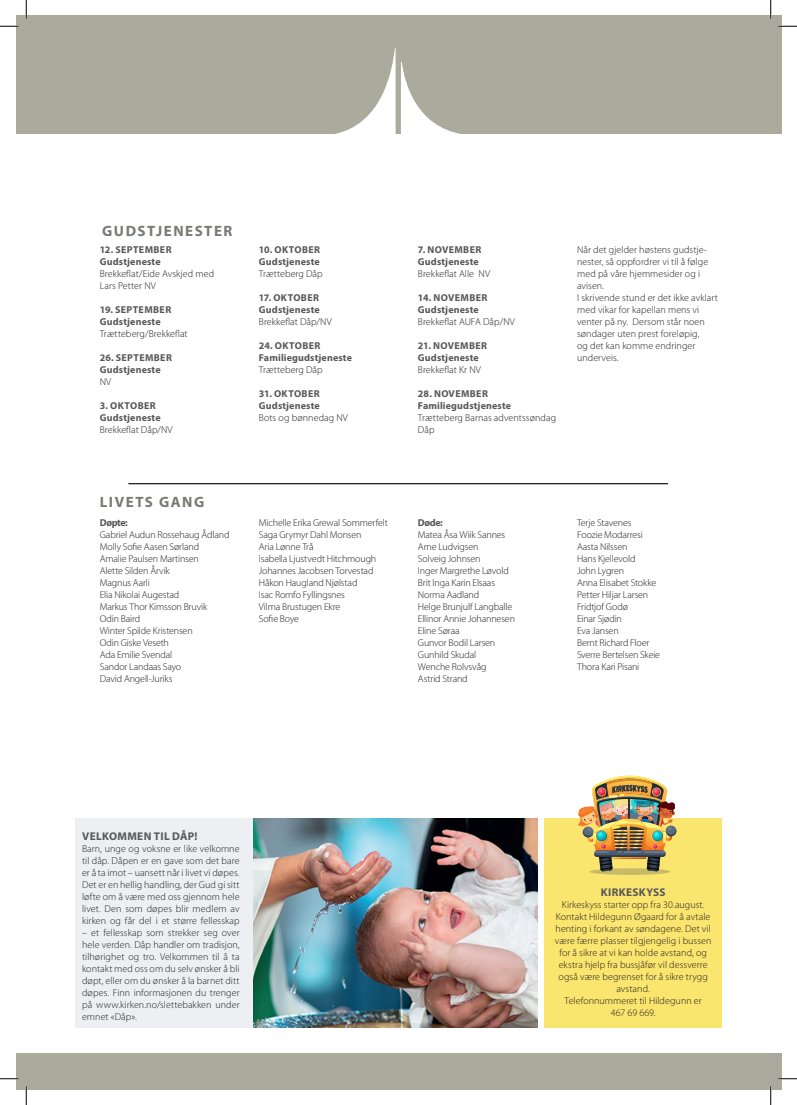
<style>
.page{position:relative;width:797px;height:1105px;background:#fff}
.page>*{position:absolute;margin:0;border:0;box-sizing:border-box;transform-origin:0 0}
.t1{font:700 15px "Myriad Pro";letter-spacing:.1em;color:#787b71}
.Gudstjenesteliste_he{font:700 11.25px "Myriad Pro";letter-spacing:.03em;color:#57585a}
.Gudstjenesteliste{font:300 10px/12px "Myriad Pro";letter-spacing:-.005em;color:#231f20}
.Gudstjenesteliste-2{font:700 10px "Myriad Pro";letter-spacing:.015em;color:#57585a}
.Gudstjenesteliste-3{font:700 10px "Myriad Pro";letter-spacing:.04em;color:#57585a}
.Gudstjenesteliste-4{font:700 10px "Myriad Pro";letter-spacing:.035em;color:#57585a}
.s1{font-weight:700;color:#57585a}
</style>
<div class="page">
<div style="left:16px;top:16px;width:765px;height:118px;background:#aaab9d"></div>
<div style="left:544px;top:818px;width:177px;height:209px;background:#fae56f"></div>
<img style="left:252px;top:818px;width:286px;height:209px">
<div style="left:75px;top:818px;width:177px;height:209px;background:#eeeff3"></div>
<svg style="left:589px;top:868px;width:81px;height:7px"></svg>
<img style="left:578px;top:776px;width:98px;height:95px">
<div style="left:16px;top:1053px;width:765px;height:36px;background:#aaab9d"></div>
<hr style="left:128px;top:483px;width:540px;height:1px;background:#231f20">
<svg style="left:335px;top:48px;width:60px;height:86px"></svg>
<svg style="left:401px;top:62px;width:59px;height:72px"></svg>
<svg style="left:0;top:25px;width:19px;height:2px"></svg>
<svg style="left:778px;top:25px;width:19px;height:2px"></svg>
<svg style="left:0;top:1078px;width:19px;height:1px"></svg>
<svg style="left:778px;top:1078px;width:19px;height:1px"></svg>
<svg style="left:25px;top:0;width:2px;height:19px"></svg>
<svg style="left:25px;top:1086px;width:2px;height:19px"></svg>
<svg style="left:770px;top:0;width:1px;height:19px"></svg>
<svg style="left:770px;top:1086px;width:1px;height:19px"></svg>
<p class="t1" style="left:102px;top:221px;width:132px">GUDSTJENESTER</p>
<p class="Gudstjenesteliste-3" style="left:100px;top:244px;width:73px">12. SEPTEMBER</p>
<p class="Gudstjenesteliste-2" style="left:100px;top:256px;width:62px">Gudstjeneste</p>
<p class="Gudstjenesteliste" style="left:100px;top:268px;width:116px">Brekkeflat/Eide Avskjed med<br>Lars Petter NV</p>
<p class="Gudstjenesteliste-3" style="left:100px;top:304px;width:73px">19. SEPTEMBER</p>
<p class="Gudstjenesteliste-2" style="left:100px;top:316px;width:62px">Gudstjeneste</p>
<p class="Gudstjenesteliste" style="left:100px;top:328px;width:89px">Trætteberg/Brekkeflat</p>
<p class="Gudstjenesteliste-3" style="left:100px;top:352px;width:74px">26. SEPTEMBER</p>
<p class="Gudstjenesteliste-2" style="left:100px;top:364px;width:62px">Gudstjeneste</p>
<p class="Gudstjenesteliste" style="left:100px;top:376px;width:13px">NV</p>
<p class="Gudstjenesteliste-3" style="left:100px;top:400px;width:57px">3. OKTOBER</p>
<p class="Gudstjenesteliste" style="left:100px;top:412px;width:74px"><span class="s1">Gudstjeneste<br></span>Brekkeflat Dåp/NV</p>
<p class="t1" style="left:100px;top:492px;width:106px">LIVETS GANG</p>
<p class="Gudstjenesteliste-2" style="left:100px;top:516px;width:29px">Døpte:</p>
<p class="Gudstjenesteliste" style="left:100px;top:529px;width:131px">Gabriel Audun Rossehaug Ådland</p>
<p class="Gudstjenesteliste" style="left:100px;top:541px;width:101px">Molly Sofie Aasen Sørland</p>
<p class="Gudstjenesteliste" style="left:100px;top:553px;width:101px">Amalie Paulsen Martinsen</p>
<p class="Gudstjenesteliste" style="left:100px;top:565px;width:71px">Alette Silden Årvik</p>
<p class="Gudstjenesteliste" style="left:100px;top:577px;width:52px">Magnus Aarli</p>
<p class="Gudstjenesteliste" style="left:100px;top:589px;width:81px">Elia Nikolai Augestad</p>
<p class="Gudstjenesteliste" style="left:100px;top:601px;width:109px">Markus Thor Kimsson Bruvik</p>
<p class="Gudstjenesteliste" style="left:100px;top:613px;width:42px">Odin Baird</p>
<p class="Gudstjenesteliste" style="left:100px;top:625px;width:94px">Winter Spilde Kristensen</p>
<p class="Gudstjenesteliste" style="left:100px;top:637px;width:71px">Odin Giske Veseth</p>
<p class="Gudstjenesteliste" style="left:100px;top:649px;width:74px">Ada Emilie Svendal</p>
<p class="Gudstjenesteliste" style="left:100px;top:661px;width:83px">Sandor Landaas Sayo</p>
<p class="Gudstjenesteliste" style="left:100px;top:673px;width:74px">David Angell-Juriks</p>
<p class="Gudstjenesteliste-3" style="left:259px;top:244px;width:63px">10. OKTOBER</p>
<p class="Gudstjenesteliste-2" style="left:259px;top:256px;width:62px">Gudstjeneste</p>
<p class="Gudstjenesteliste" style="left:259px;top:268px;width:65px">Trætteberg Dåp</p>
<p class="Gudstjenesteliste-3" style="left:259px;top:292px;width:62px">17. OKTOBER</p>
<p class="Gudstjenesteliste-2" style="left:259px;top:304px;width:62px">Gudstjeneste</p>
<p class="Gudstjenesteliste" style="left:259px;top:316px;width:74px">Brekkeflat Dåp/NV</p>
<p class="Gudstjenesteliste-4" style="left:259px;top:340px;width:63px">24. OKTOBER</p>
<p class="Gudstjenesteliste-2" style="left:259px;top:352px;width:95px">Familiegudstjeneste</p>
<p class="Gudstjenesteliste" style="left:259px;top:364px;width:65px">Trætteberg Dåp</p>
<p class="Gudstjenesteliste-4" style="left:259px;top:388px;width:62px">31. OKTOBER</p>
<p class="Gudstjenesteliste-2" style="left:259px;top:400px;width:62px">Gudstjeneste</p>
<p class="Gudstjenesteliste" style="left:259px;top:412px;width:91px">Bots og bønnedag NV</p>
<p class="Gudstjenesteliste" style="left:259px;top:517px;width:131px">Michelle Erika Grewal Sommerfelt</p>
<p class="Gudstjenesteliste" style="left:259px;top:529px;width:104px">Saga Grymyr Dahl Monsen</p>
<p class="Gudstjenesteliste" style="left:259px;top:541px;width:56px">Aria Lønne Trå</p>
<p class="Gudstjenesteliste" style="left:259px;top:553px;width:119px">Isabella Ljustvedt Hitchmough</p>
<p class="Gudstjenesteliste" style="left:259px;top:565px;width:116px">Johannes Jacobsen Torvestad</p>
<p class="Gudstjenesteliste" style="left:259px;top:577px;width:100px">Håkon Haugland Njølstad</p>
<p class="Gudstjenesteliste" style="left:259px;top:589px;width:88px">Isac Romfo Fyllingsnes</p>
<p class="Gudstjenesteliste" style="left:259px;top:601px;width:83px">Vilma Brustugen Ekre</p>
<p class="Gudstjenesteliste" style="left:259px;top:613px;width:42px">Sofie Boye</p>
<p class="Gudstjenesteliste-4" style="left:418px;top:244px;width:65px">7. NOVEMBER</p>
<p class="Gudstjenesteliste-2" style="left:418px;top:256px;width:62px">Gudstjeneste</p>
<p class="Gudstjenesteliste" style="left:418px;top:268px;width:74px">Brekkeflat Alle NV</p>
<p class="Gudstjenesteliste-4" style="left:418px;top:292px;width:71px">14. NOVEMBER</p>
<p class="Gudstjenesteliste-2" style="left:418px;top:304px;width:62px">Gudstjeneste</p>
<p class="Gudstjenesteliste" style="left:418px;top:316px;width:98px">Brekkeflat AUFA Dåp/NV</p>
<p class="Gudstjenesteliste-4" style="left:418px;top:340px;width:71px">21. NOVEMBER</p>
<p class="Gudstjenesteliste-2" style="left:418px;top:352px;width:62px">Gudstjeneste</p>
<p class="Gudstjenesteliste" style="left:418px;top:364px;width:65px">Brekkeflat Kr NV</p>
<p class="Gudstjenesteliste-4" style="left:418px;top:388px;width:72px">28. NOVEMBER</p>
<p class="Gudstjenesteliste-2" style="left:418px;top:400px;width:95px">Familiegudstjeneste</p>
<p class="Gudstjenesteliste" style="left:418px;top:412px;width:140px">Trætteberg Barnas adventssøndag<br>Dåp</p>
<p class="Gudstjenesteliste" style="left:577px;top:244px;width:142px">Når det gjelder høstens gudstje&shy;nester, så oppfordrer vi til å følge med på våre hjemmesider og i avisen.<br>I skrivende stund er det ikke avklart med vikar for kapellan mens vi venter på ny. Dersom står noen søndager uten prest foreløpig,<br>og det kan komme endringer underveis.</p>
<p class="Gudstjenesteliste-2" style="left:418px;top:516px;width:26px">Døde:</p>
<p class="Gudstjenesteliste" style="left:418px;top:529px;width:89px">Matea Åsa Wiik Sannes</p>
<p class="Gudstjenesteliste" style="left:418px;top:541px;width:62px">Arne Ludvigsen</p>
<p class="Gudstjenesteliste" style="left:418px;top:553px;width:64px">Solveig Johnsen</p>
<p class="Gudstjenesteliste" style="left:418px;top:565px;width:92px">Inger Margrethe Løvold</p>
<p class="Gudstjenesteliste" style="left:418px;top:577px;width:79px">Brit Inga Karin Elsaas</p>
<p class="Gudstjenesteliste" style="left:418px;top:589px;width:63px">Norma Aadland</p>
<p class="Gudstjenesteliste" style="left:418px;top:601px;width:96px">Helge Brunjulf Langballe</p>
<p class="Gudstjenesteliste" style="left:418px;top:613px;width:99px">Ellinor Annie Johannesen</p>
<p class="Gudstjenesteliste" style="left:418px;top:625px;width:43px">Eline Søraa</p>
<p class="Gudstjenesteliste" style="left:418px;top:637px;width:79px">Gunvor Bodil Larsen</p>
<p class="Gudstjenesteliste" style="left:418px;top:649px;width:60px">Gunhild Skudal</p>
<p class="Gudstjenesteliste" style="left:418px;top:661px;width:70px">Wenche Rolvsvåg</p>
<p class="Gudstjenesteliste" style="left:418px;top:673px;width:51px">Astrid Strand</p>
<p class="Gudstjenesteliste" style="left:577px;top:517px;width:56px">Terje Stavenes</p>
<p class="Gudstjenesteliste" style="left:577px;top:529px;width:67px">Foozie Modarresi</p>
<p class="Gudstjenesteliste" style="left:577px;top:541px;width:52px">Aasta Nilssen</p>
<p class="Gudstjenesteliste" style="left:577px;top:553px;width:60px">Hans Kjellevold</p>
<p class="Gudstjenesteliste" style="left:577px;top:565px;width:49px">John Lygren</p>
<p class="Gudstjenesteliste" style="left:577px;top:577px;width:81px">Anna Elisabet Stokke</p>
<p class="Gudstjenesteliste" style="left:577px;top:589px;width:73px">Petter Hiljar Larsen</p>
<p class="Gudstjenesteliste" style="left:577px;top:601px;width:53px">Fridtjof Godø</p>
<p class="Gudstjenesteliste" style="left:577px;top:613px;width:46px">Einar Sjødin</p>
<p class="Gudstjenesteliste" style="left:577px;top:625px;width:43px">Eva Jansen</p>
<p class="Gudstjenesteliste" style="left:577px;top:637px;width:74px">Bernt Richard Floer</p>
<p class="Gudstjenesteliste" style="left:577px;top:649px;width:85px">Sverre Bertelsen Skeie</p>
<p class="Gudstjenesteliste" style="left:577px;top:661px;width:64px">Thora Kari Pisani</p>
<p class="Gudstjenesteliste_he" style="left:82px;top:829px;width:117px">VELKOMMEN TIL DÅP!</p>
<p class="Gudstjenesteliste" style="left:82px;top:843px;width:159px;text-align:justify">Barn, unge og voksne er like velkomne til dåp. Dåpen er en gave som det bare er å ta imot – uansett når i livet vi døpes.<br>Det er en hellig handling, der Gud gi sitt løfte om å være med oss gjennom hele livet. Den som døpes blir medlem av kirken og får del i et større fellesskap</p>
<p class="Gudstjenesteliste" style="left:82px;top:927px;width:159px;text-align:justify">– et fellesskap som strekker seg over hele verden. Dåp handler om tradisjon, tilhørighet og tro. Velkommen til å ta kontakt med oss om du selv ønsker å bli døpt, eller om du ønsker å la barnet ditt døpes. Finn informasjonen du trenger på www.kirken.no/slettebakken under emnet «Dåp».</p>
<p class="Gudstjenesteliste_he" style="left:601px;top:885px;width:66px">KIRKESKYSS</p>
<p class="Gudstjenesteliste" style="left:555px;top:899px;width:158px;text-align:center">Kirkeskyss starter opp fra 30.august.<br>Kontakt Hildegunn Øgaard for å avtale henting i forkant av søndagene. Det vil være færre plasser tilgjengelig i bussen for å sikre at vi kan holde avstand, og ekstra hjelp fra bussjåfør vil dessverre også være begrenset for å sikre trygg avstand.</p>
<p class="Gudstjenesteliste" style="left:564px;top:995px;width:139px">Telefonnummeret til Hildegunn er</p>
<p class="Gudstjenesteliste" style="left:610px;top:1007px;width:46px">467 69 669.</p>
</div>
